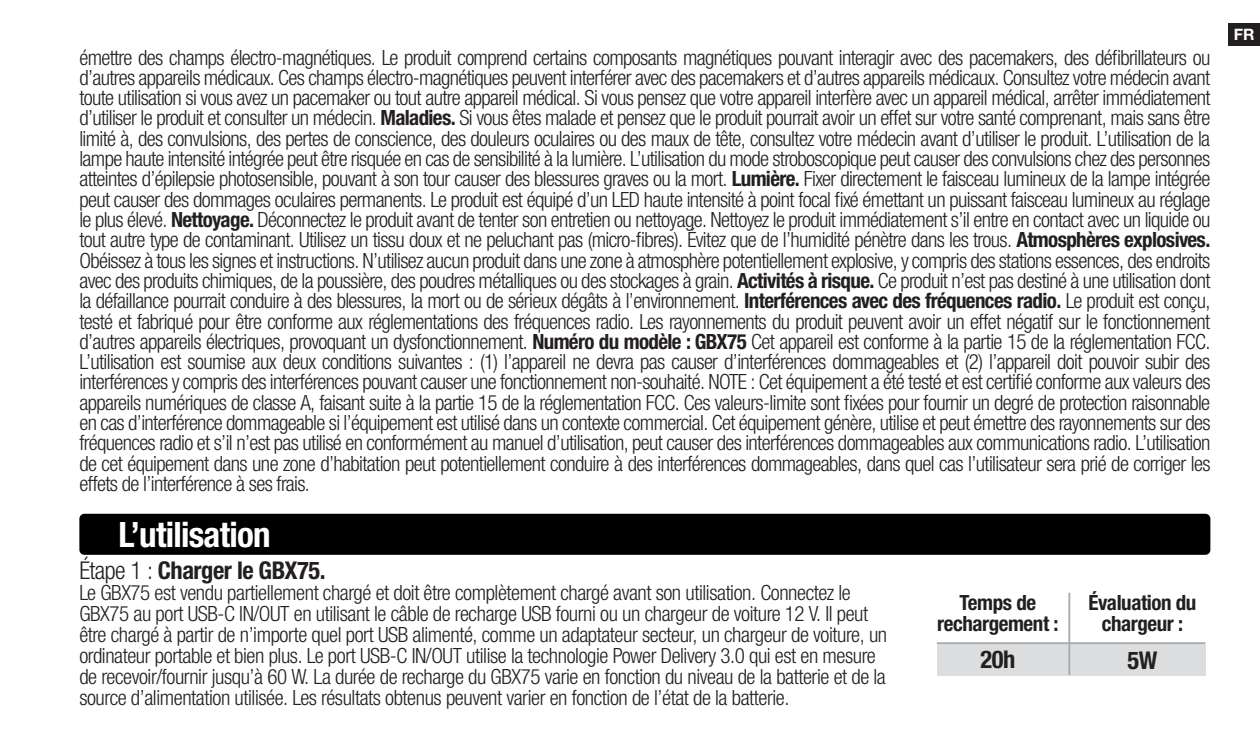
<style>
.page{position:relative;width:1260px;height:756px;background:#fff}
.page>*{position:absolute;margin:0;border:0;box-sizing:border-box;transform-origin:0 0}
.t1{font:700 condensed 35px "Helvetica Neue LTW1 G";letter-spacing:-.02em;color:#fff}
.NOCO_HN_Cond-Text{font:700 condensed 24.5px "Helvetica Neue LTW1 G";letter-spacing:-.02em;color:#231f20}
.NOCO_HN_Cond-Text-2{font:300 condensed 21px/20.3px "Helvetica Neue LTW1 G";letter-spacing:-.02em;color:#231f20;text-align:justify}
.NOCO_HN_Cond-Text-3{font:700 condensed 21px/21px "Helvetica Neue LTW1 G";letter-spacing:-.02em;color:#231f20;text-align:center}
.t2{font:700 15.75px "Helvetica Neue LT Std";color:#fff}
.s1{font-weight:700}
.s2{font-weight:300}
</style>
<div class="page">
<div style="left:1228px;top:23px;width:32px;height:23px;background:#231f20"></div>
<div style="left:937px;top:644px;width:268px;height:31px;background:#dcdddf"></div>
<div style="left:79px;top:514px;width:1131px;height:41px;background:#000;border-radius:5px"></div>
<hr style="left:937px;top:642px;width:268px;height:2px;background:#a6a8ab">
<hr style="left:1068px;top:593px;width:2px;height:82px;background:#a6a8ab">
<p class="NOCO_HN_Cond-Text-2" style="left:79px;top:47px;width:1133px">émettre des champs électro-magnétiques. Le produit comprend certains composants magnétiques pouvant interagir avec des pacemakers, des défibrillateurs ou d’autres appareils médicaux. Ces champs électro-magnétiques peuvent interférer avec des pacemakers et d’autres appareils médicaux. Consultez votre médecin avant toute utilisation si vous avez un pacemaker ou tout autre appareil médical. Si vous pensez que votre appareil interfère avec un appareil médical, arrêter immédiatement d’utiliser le produit et consulter un médecin. <span class="s1">Maladies.</span> Si vous êtes malade et pensez que le produit pourrait avoir un effet sur votre santé comprenant, mais sans être limité à, des convulsions, des pertes de conscience, des douleurs oculaires ou des maux de tête, consultez votre médecin avant d’utiliser le produit. L’utilisation de la lampe haute intensité intégrée peut être risquée en cas de sensibilité à la lumière. L’utilisation du mode stroboscopique peut causer des convulsions chez des personnes atteintes d’épilepsie photosensible, pouvant à son tour causer des blessures graves ou la mort. <span class="s1">Lumière.</span> Fixer directement le faisceau lumineux de la lampe intégrée peut causer des dommages oculaires permanents. Le produit est équipé d’un LED haute intensité à point focal fixé émettant un puissant faisceau lumineux au réglage le plus élevé. <span class="s1">Nettoyage.</span> Déconnectez le produit avant de tenter son entretien ou nettoyage. Nettoyez le produit immédiatement s’il entre en contact avec un liquide ou tout autre type de contaminant. Utilisez un tissu doux et ne peluchant pas (micro-fibres). Évitez que de l’humidité pénètre dans les trous. <span class="s1">Atmosphères explosives.<br></span>Obéissez à tous les signes et instructions. N’utilisez aucun produit dans une zone à atmosphère potentiellement explosive, y compris des stations essences, des endroits avec des produits chimiques, de la poussière, des poudres métalliques ou des stockages à grain. <span class="s1">Activités à risque.</span> Ce produit n’est pas destiné à une utilisation dont la défaillance pourrait conduire à des blessures, la mort ou de sérieux dégâts à l’environnement. <span class="s1">Interférences avec des fréquences radio.</span> Le produit est conçu, testé et fabriqué pour être conforme aux réglementations des fréquences radio. Les rayonnements du produit peuvent avoir un effet négatif sur le fonctionnement d’autres appareils électriques, provoquant un dysfonctionnement. <span class="s1">Numéro du modèle : GBX75</span> Cet appareil est conforme à la partie 15 de la réglementation FCC.<br>L’utilisation est soumise aux deux conditions suivantes : (1) l’appareil ne devra pas causer d’interférences dommageables et (2) l’appareil doit pouvoir subir des interférences y compris des interférences pouvant causer une fonctionnement non-souhaité. NOTE : Cet équipement a été testé et est certifié conforme aux valeurs des appareils numériques de classe A, faisant suite à la partie 15 de la réglementation FCC. Ces valeurs-limite sont fixées pour fournir un degré de protection raisonnable en cas d’interférence dommageable si l’équipement est utilisé dans un contexte commercial. Cet équipement génère, utilise et peut émettre des rayonnements sur des fréquences radio et s’il n’est pas utilisé en conformément au manuel d’utilisation, peut causer des interférences dommageables aux communications radio. L’utilisation de cet équipement dans une zone d’habitation peut potentiellement conduire à des interférences dommageables, dans quel cas l’utilisateur sera prié de corriger les effets de l’interférence à ses frais.</p>
<p class="t1" style="left:119px;top:514px;width:154px">L’utilisation</p>
<p class="NOCO_HN_Cond-Text" style="left:79px;top:556px;width:248px"><span class="s2">Étape 1 :</span> Charger le GBX75.</p>
<p class="NOCO_HN_Cond-Text-2" style="left:79px;top:582px;width:809px;text-align:left">Le GBX75 est vendu partiellement chargé et doit être complètement chargé avant son utilisation. Connectez le GBX75 au port USB-C IN/OUT en utilisant le câble de recharge USB fourni ou un chargeur de voiture 12 V. Il peut être chargé à partir de n’importe quel port USB alimenté, comme un adaptateur secteur, un chargeur de voiture, un ordinateur portable et bien plus. Le port USB-C IN/OUT utilise la technologie Power Delivery 3.0 qui est en mesure de recevoir/fournir jusqu’à 60 W. La durée de recharge du GBX75 varie en fonction du niveau de la batterie et de la source d’alimentation utilisée. Les résultats obtenus peuvent varier en fonction de l’état de la batterie.</p>
<p class="NOCO_HN_Cond-Text-3" style="left:937px;top:592px;width:123px">Temps de rechargement :</p>
<p class="NOCO_HN_Cond-Text-3" style="left:1089px;top:592px;width:109px">Évaluation du chargeur :</p>
<p class="NOCO_HN_Cond-Text" style="left:980px;top:645px;width:36px">20h</p>
<p class="NOCO_HN_Cond-Text" style="left:1128px;top:645px;width:31px">5W</p>
<p class="t2" style="left:1234px;top:25px;width:22px">FR</p>
</div>
